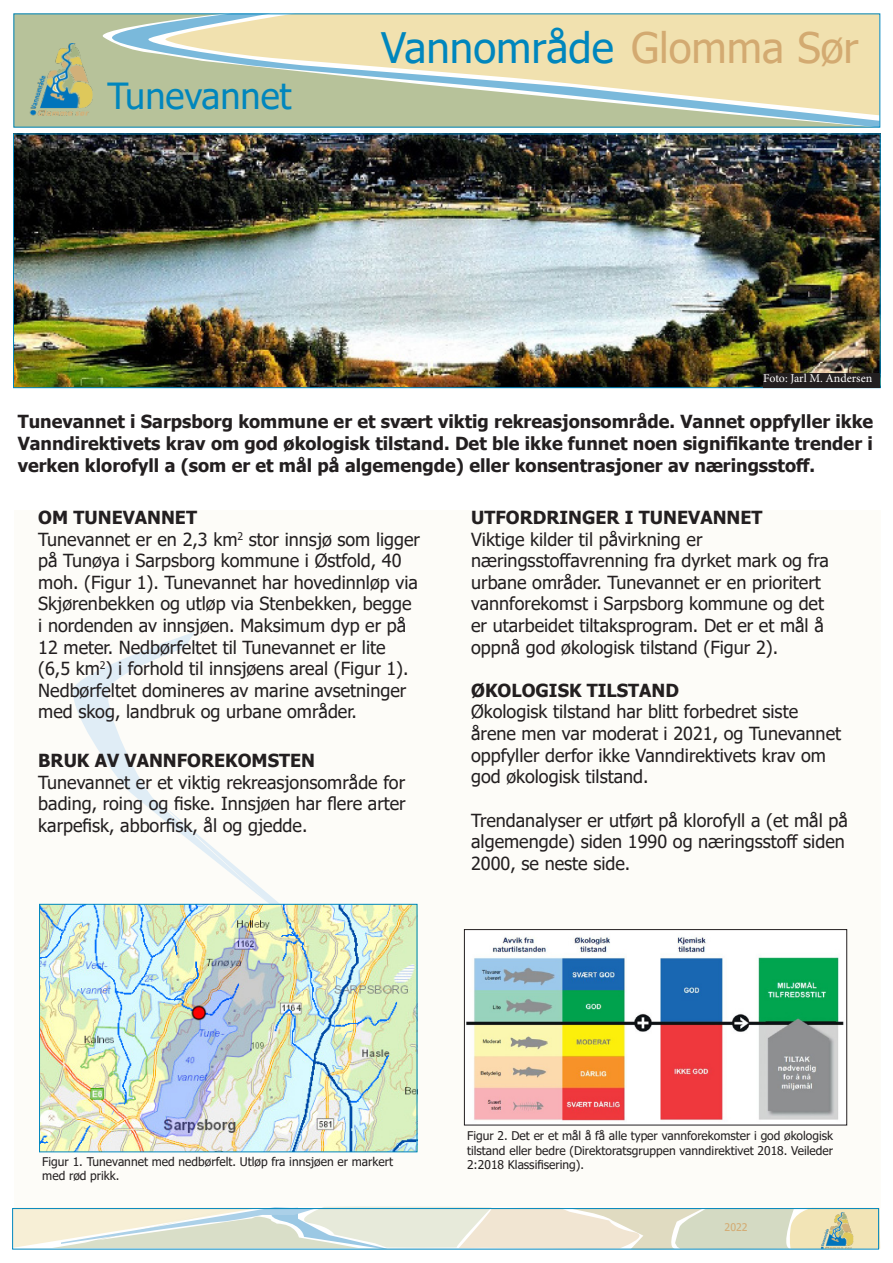
<style>
.page{position:relative;width:893px;height:1263px;background:#fff}
.page>*{position:absolute;margin:0;border:0;box-sizing:border-box;transform-origin:0 0}
.t1{font:42px "Tahoma";color:#0086bd}
.t2{font:36px "Tahoma";color:#0086bd}
.t3{font:18px/21.6px "Tahoma";color:#231f20}
.t4{font:700 18px/21.6px "Tahoma";color:#231f20;text-align:justify}
.t5{font:12px/14.4px "Tahoma";color:#231f20}
.t6{font:12px "Minion Pro";letter-spacing:-.005em;color:#fff}
.t7{font:10.5px "Tahoma";color:#d3aa71}
.s1{color:#d3aa71}
</style>
<div class="page">
<div style="left:14px;top:510px;width:866px;height:698px;background:#fdfcf8"></div>
<svg style="left:61px;top:632px;width:232px;height:272px"></svg>
<img style="left:15px;top:136px;width:863px;height:250px">
<img style="left:466px;top:937px;width:378px;height:184px">
<div style="left:464px;top:929px;width:383px;height:196px;border:1px solid #231f20"></div>
<img style="left:41px;top:906px;width:374px;height:244px">
<div style="left:39px;top:904px;width:378px;height:248px;border:1px solid #0086bd"></div>
<svg style="left:13px;top:1206px;width:868px;height:43px;background:#e4e4d2"></svg>
<div style="left:12px;top:1208px;width:867px;height:41px;border:1px solid #0086bd"></div>
<svg style="left:13px;top:14px;width:865px;height:114px;background:#adc1a4"></svg>
<svg style="left:156px;top:16px;width:722px;height:99px;background:#dbd8b2"></svg>
<img style="left:29px;top:43px;width:64px;height:72px">
<div style="left:763px;top:373px;width:116px;height:15px;background:#231f20"></div>
<p class="t2" style="left:108px;top:72px;width:186px">Tunevannet</p>
<p class="t1" style="left:381px;top:19px;width:479px">Vannområde <span class="s1">Glomma Sør</span></p>
<p class="t6" style="left:763px;top:370px;width:111px">Foto: Jarl M. Andersen</p>
<p class="t4" style="left:18px;top:412px;width:857px">Tunevannet i Sarpsborg kommune er et svært viktig rekreasjonsområde. Vannet oppfyller ikke Vanndirektivets krav om god økologisk tilstand. Det ble ikke funnet noen signifikante trender i verken klorofyll a (som er et mål på algemengde) eller konsentrasjoner av næringsstoff.</p>
<p class="t4" style="left:38px;top:507px;width:160px">OM TUNEVANNET</p>
<p class="t3" style="left:38px;top:529px;width:383px">Tunevannet er en 2,3 km<sup>2</sup> stor innsjø som ligger på Tunøya i Sarpsborg kommune i Østfold, 40 moh. (Figur 1). Tunevannet har hovedinnløp via Skjørenbekken og utløp via Stenbekken, begge i nordenden av innsjøen. Maksimum dyp er på 12 meter. Nedbørfeltet til Tunevannet er lite (6,5 km<sup>2</sup>) i forhold til innsjøens areal (Figur 1).<br>Nedbørfeltet domineres av marine avsetninger med skog, landbruk og urbane områder.</p>
<p class="t4" style="left:38px;top:750px;width:278px">BRUK AV VANNFOREKOMSTEN</p>
<p class="t3" style="left:38px;top:772px;width:369px;text-align:justify">Tunevannet er et viktig rekreasjonsområde for bading, roing og fiske. Innsjøen har flere arter karpefisk, abborfisk, ål og gjedde.</p>
<p class="t4" style="left:471px;top:507px;width:293px">UTFORDRINGER I TUNEVANNET</p>
<p class="t3" style="left:471px;top:529px;width:359px">Viktige kilder til påvirkning er næringsstoffavrenning fra dyrket mark og fra urbane områder. Tunevannet er en prioritert vannforekomst i Sarpsborg kommune og det er utarbeidet tiltaksprogram. Det er et mål å oppnå god økologisk tilstand (Figur 2).</p>
<p class="t4" style="left:471px;top:680px;width:209px">ØKOLOGISK TILSTAND</p>
<p class="t3" style="left:471px;top:702px;width:371px">Økologisk tilstand har blitt forbedret siste årene men var moderat i 2021, og Tunevannet oppfyller derfor ikke Vanndirektivets krav om god økologisk tilstand.</p>
<p class="t3" style="left:471px;top:810px;width:378px">Trendanalyser er utført på klorofyll a (et mål på algemengde) siden 1990 og næringsstoff siden<br>2000, se neste side.</p>
<p class="t5" style="left:42px;top:1155px;width:352px">Figur 1. Tunevannet med nedbørfelt. Utløp fra innsjøen er markert med rød prikk.</p>
<p class="t5" style="left:467px;top:1129px;width:368px;text-align:justify">Figur 2. Det er et mål å få alle typer vannforekomster i god økologisk tilstand eller bedre (Direktoratsgruppen vanndirektivet 2018. Veileder 2:2018 Klassifisering).</p>
<p class="t7" style="left:725px;top:1220px;width:24px">2022</p>
</div>
